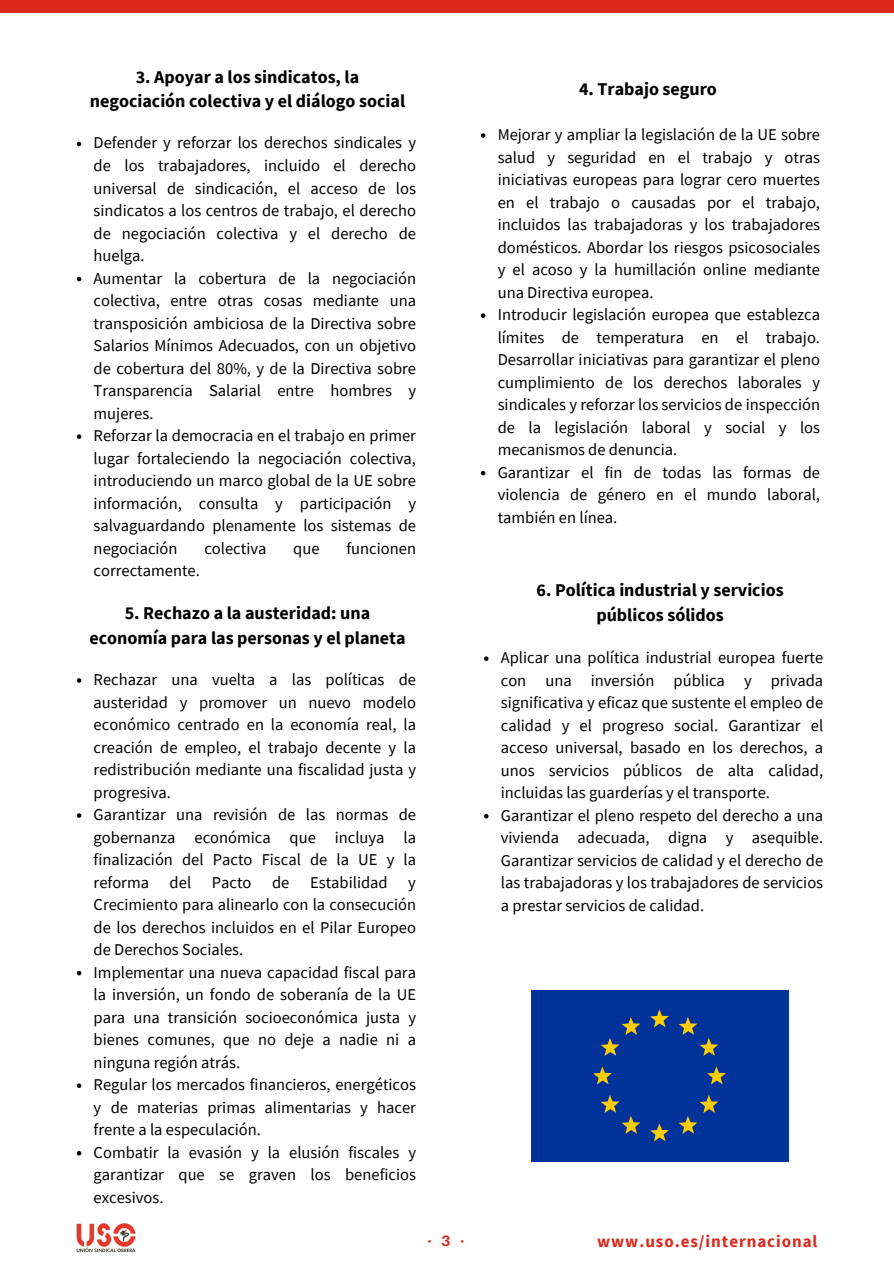
<style>
.page{position:relative;width:894px;height:1264px;background:#fff}
.page>*{position:absolute;margin:0;border:0;box-sizing:border-box;transform-origin:0 0}
.t1{font:700 18px/24.8px "Source Sans Pro";color:#000;text-align:center}
.t2{font:700 16.8px "Source Sans Pro";letter-spacing:.06em;color:#da291c}
.t3{font:16.5px/22.5px "Source Sans Pro";color:#000;text-align:justify}
.t4{font:700 15px "Aileron";color:#da291c}
</style>
<div class="page">
<div style="left:0;top:0;width:893px;height:12px;background:#da291c"></div>
<img style="left:76px;top:1223px;width:60px;height:30px">
<svg style="left:77px;top:142px;width:4px;height:4px"></svg>
<svg style="left:77px;top:277px;width:4px;height:4px"></svg>
<svg style="left:77px;top:434px;width:4px;height:5px"></svg>
<svg style="left:480px;top:133px;width:5px;height:5px"></svg>
<svg style="left:480px;top:313px;width:5px;height:5px"></svg>
<svg style="left:480px;top:471px;width:5px;height:4px"></svg>
<svg style="left:77px;top:678px;width:4px;height:4px"></svg>
<svg style="left:77px;top:813px;width:4px;height:4px"></svg>
<svg style="left:77px;top:970px;width:4px;height:5px"></svg>
<svg style="left:77px;top:1083px;width:4px;height:4px"></svg>
<svg style="left:77px;top:1151px;width:4px;height:4px"></svg>
<svg style="left:484px;top:656px;width:4px;height:5px"></svg>
<svg style="left:484px;top:814px;width:4px;height:4px"></svg>
<div style="left:531px;top:990px;width:257px;height:170px;background:#039"></div>
<svg style="left:601px;top:1017px;width:39px;height:38px"></svg>
<svg style="left:601px;top:1095px;width:39px;height:38px"></svg>
<svg style="left:678px;top:1017px;width:40px;height:38px"></svg>
<svg style="left:707px;top:1066px;width:18px;height:18px"></svg>
<svg style="left:593px;top:1066px;width:18px;height:18px"></svg>
<svg style="left:650px;top:1123px;width:18px;height:18px"></svg>
<svg style="left:650px;top:1009px;width:18px;height:18px"></svg>
<svg style="left:678px;top:1095px;width:40px;height:38px"></svg>
<p class="t1" style="left:90px;top:64px;width:317px">3. Apoyar a los sindicatos, la negociación colectiva y el diálogo social</p>
<h1 class="t3" style="left:94px;top:131px;width:324px">Defender y reforzar los derechos sindicales y de los trabajadores, incluido el derecho universal de sindicación, el acceso de los sindicatos a los centros de trabajo, el derecho de negociación colectiva y el derecho de huelga.</h1>
<p class="t3" style="left:94px;top:266px;width:324px">Aumentar la cobertura de la negociación colectiva, entre otras cosas mediante una transposición ambiciosa de la Directiva sobre Salarios Mínimos Adecuados, con un objetivo de cobertura del 80%, y de la Directiva sobre Transparencia Salarial entre hombres y mujeres.</p>
<p class="t3" style="left:94px;top:424px;width:324px">Reforzar la democracia en el trabajo en primer lugar fortaleciendo la negociación colectiva, introduciendo un marco global de la UE sobre información, consulta y participación y salvaguardando plenamente los sistemas de negociación</p>
<p class="t3" style="left:204px;top:536px;width:63px">colectiva</p>
<p class="t3" style="left:293px;top:536px;width:28px">que</p>
<p class="t3" style="left:346px;top:536px;width:71px">funcionen</p>
<p class="t3" style="left:94px;top:559px;width:108px">correctamente.</p>
<h1 class="t1" style="left:89px;top:600px;width:317px">5. Rechazo a la austeridad: una economía para las personas y el planeta</h1>
<p class="t3" style="left:94px;top:668px;width:324px">Rechazar una vuelta a las políticas de austeridad y promover un nuevo modelo económico centrado en la economía real, la creación de empleo, el trabajo decente y la redistribución mediante una fiscalidad justa y progresiva.</p>
<p class="t3" style="left:94px;top:803px;width:324px">Garantizar una revisión de las normas de gobernanza económica que incluya la finalización del Pacto Fiscal de la UE y la reforma del Pacto de Estabilidad y Crecimiento para alinearlo con la consecución de los derechos incluidos en el Pilar Europeo de Derechos Sociales.</p>
<p class="t3" style="left:94px;top:960px;width:324px">Implementar una nueva capacidad fiscal para la inversión, un fondo de soberanía de la UE para una transición socioeconómica justa y bienes comunes, que no deje a nadie ni a ninguna región atrás.</p>
<h1 class="t3" style="left:94px;top:1073px;width:324px">Regular los mercados financieros, energéticos y de materias primas alimentarias y hacer frente a la especulación.</h1>
<p class="t3" style="left:94px;top:1140px;width:324px">Combatir la evasión y la elusión fiscales y garantizar que se graven los beneficios excesivos.</p>
<p class="t1" style="left:579px;top:76px;width:139px">4. Trabajo seguro</p>
<p class="t3" style="left:497px;top:123px;width:324px">Mejorar y ampliar la legislación de la UE sobre salud y seguridad en el trabajo y otras iniciativas europeas para lograr cero muertes en el trabajo o causadas por el trabajo, incluidos las trabajadoras y los trabajadores domésticos. Abordar los riesgos psicosociales y el acoso y la humillación online mediante una Directiva europea.</p>
<p class="t3" style="left:497px;top:303px;width:324px">Introducir legislación europea que establezca límites de temperatura en el trabajo.<br>Desarrollar iniciativas para garantizar el pleno cumplimiento de los derechos laborales y sindicales y reforzar los servicios de inspección de la legislación laboral y social y los mecanismos de denuncia.</p>
<p class="t3" style="left:497px;top:460px;width:324px">Garantizar el fin de todas las formas de violencia de género en el mundo laboral, también en línea.</p>
<p class="t1" style="left:536px;top:577px;width:248px">6. Política industrial y servicios públicos sólidos</p>
<p class="t3" style="left:500px;top:646px;width:324px">Aplicar una política industrial europea fuerte con una inversión pública y privada significativa y eficaz que sustente el empleo de calidad y el progreso social. Garantizar el acceso universal, basado en los derechos, a unos servicios públicos de alta calidad, incluidas las guarderías y el transporte.</p>
<p class="t3" style="left:500px;top:803px;width:324px">Garantizar el pleno respeto del derecho a una vivienda adecuada, digna y asequible.<br>Garantizar servicios de calidad y el derecho de las trabajadoras y los trabajadores de servicios a prestar servicios de calidad.</p>
<p class="t4" style="left:428px;top:1231px;width:38px">·3·</p>
<p class="t2" style="left:597px;top:1230px;width:222px">www.uso.es/internacional</p>
</div>
